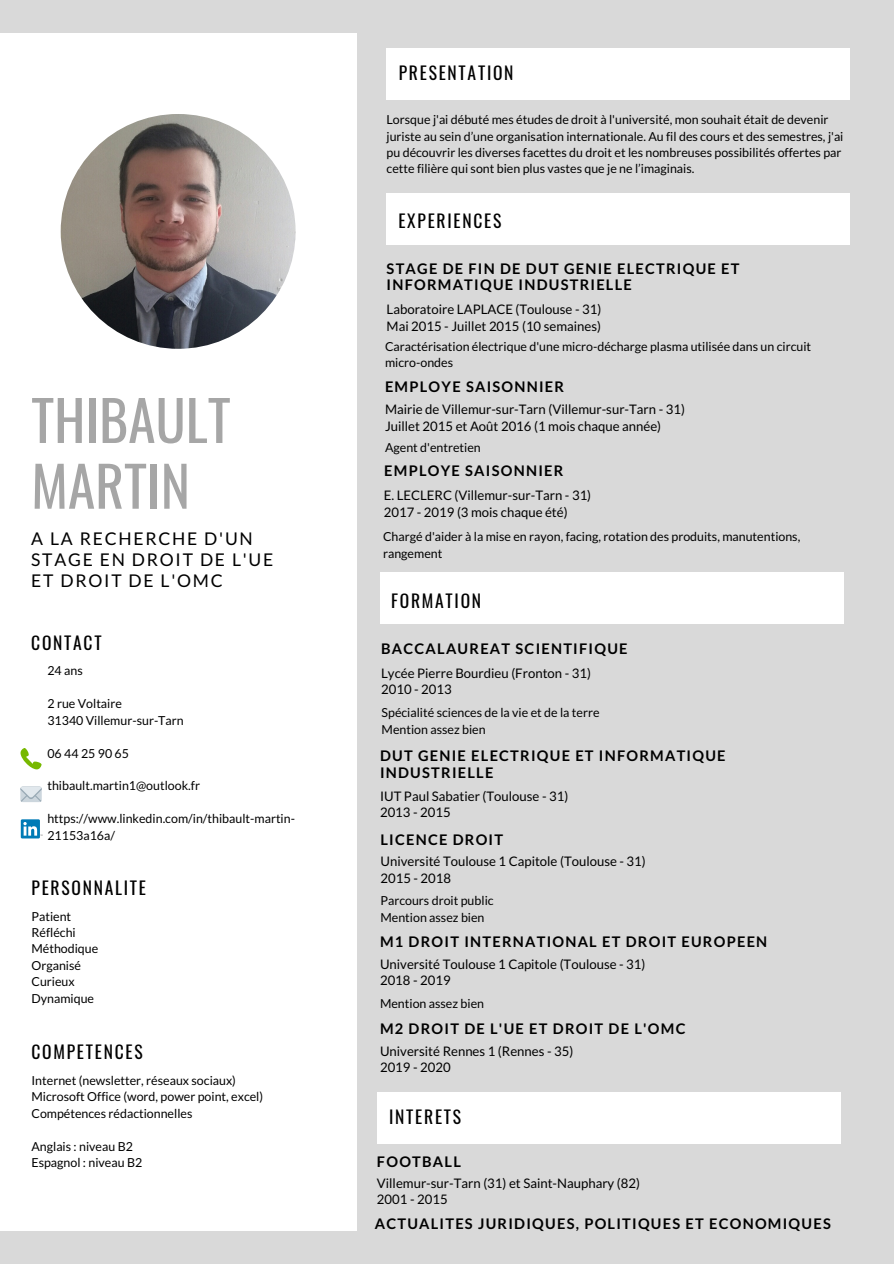
<style>
.page{position:relative;width:894px;height:1264px;background:#fff}
.page>*{position:absolute;margin:0;border:0;box-sizing:border-box;transform-origin:0 0}
.t1{font:55.5px/65.7px "Oswald";color:#a6a6a6}
.t2{font:17.55px "Oswald";letter-spacing:.1em;color:#000}
.t3{font:17.55px/20.9px "Lato";letter-spacing:.1em;color:#000}
.t4{font:700 14.55px/16.5px "Lato";letter-spacing:.085em;color:#000}
.t5{font:13.2px/16.5px "Lato";color:#000}
.t6{font:12.45px/16.5px "Lato";color:#000}
</style>
<div class="page">
<div style="left:0;top:0;width:893px;height:1263px;background:#d9d9d9"></div>
<div style="left:0;top:34px;width:356px;height:1196px;background:#fff"></div>
<div style="left:386px;top:48px;width:464px;height:52px;background:#fff"></div>
<img style="left:61px;top:114px;width:234px;height:235px;border-radius:50%">
<div style="left:380px;top:572px;width:462px;height:52px;background:#fff"></div>
<div style="left:377px;top:1091px;width:462px;height:52px;background:#fff"></div>
<div style="left:21px;top:819px;width:19px;height:19px;background:#007bb6"></div>
<svg style="left:23px;top:822px;width:19px;height:13px"></svg>
<div style="left:20px;top:786px;width:22px;height:16px;background:#ccd6dd;border-radius:2px"></div>
<svg style="left:20px;top:786px;width:22px;height:15px"></svg>
<svg style="left:20px;top:748px;width:22px;height:21px"></svg>
<div style="left:386px;top:193px;width:463px;height:52px;background:#fff"></div>
<h1 class="t1" style="left:31px;top:385px;width:201px">THIBAULT<br>MARTIN</h1>
<h2 class="t3" style="left:31px;top:528px;width:243px">A LA RECHERCHE D'UN<br>STAGE EN DROIT DE L'UE<br>ET DROIT DE L'OMC</h2>
<h2 class="t2" style="left:31px;top:629px;width:72px">CONTACT</h2>
<p class="t6" style="left:47px;top:662px;width:37px">24 ans</p>
<p class="t6" style="left:47px;top:695px;width:138px">2 rue Voltaire<br>31340 Villemur-sur-Tarn</p>
<p class="t6" style="left:47px;top:744px;width:83px">06 44 25 90 65</p>
<p class="t6" style="left:47px;top:777px;width:154px">thibault.martin1@outlook.fr</p>
<p class="t6" style="left:47px;top:810px;width:249px">https://www.linkedin.com/in/thibault-martin-<br>21153a16a/</p>
<h2 class="t2" style="left:31px;top:874px;width:116px">PERSONNALITE</h2>
<p class="t6" style="left:31px;top:907px;width:68px">Patient<br>Réfléchi<br>Méthodique<br>Organisé<br>Curieux<br>Dynamique</p>
<h2 class="t2" style="left:31px;top:1038px;width:113px">COMPETENCES</h2>
<p class="t6" style="left:31px;top:1071px;width:233px">Internet (newsletter, réseaux sociaux)<br>Microsoft Office (word, power point, excel)<br>Compétences rédactionnelles</p>
<p class="t6" style="left:31px;top:1137px;width:112px">Anglais : niveau B2<br>Espagnol : niveau B2</p>
<h2 class="t2" style="left:398px;top:59px;width:116px">PRESENTATION</h2>
<p class="t6" style="left:386px;top:111px;width:458px">Lorsque j'ai débuté mes études de droit à l'université, mon souhait était de devenir juriste au sein d’une organisation internationale. Au fil des cours et des semestres, j'ai pu découvrir les diverses facettes du droit et les nombreuses possibilités offertes par cette filière qui sont bien plus vastes que je ne l’imaginais.</p>
<h2 class="t2" style="left:398px;top:207px;width:104px">EXPERIENCES</h2>
<p class="t4" style="left:386px;top:260px;width:354px">STAGE DE FIN DE DUT GENIE ELECTRIQUE ET<br>INFORMATIQUE INDUSTRIELLE</p>
<p class="t5" style="left:386px;top:301px;width:216px">Laboratoire LAPLACE (Toulouse - 31)<br>Mai 2015 - Juillet 2015 (10 semaines)</p>
<p class="t6" style="left:385px;top:337px;width:427px">Caractérisation électrique d'une micro-décharge plasma utilisée dans un circuit micro-ondes</p>
<p class="t4" style="left:385px;top:377px;width:180px">EMPLOYE SAISONNIER</p>
<p class="t5" style="left:385px;top:401px;width:301px">Mairie de Villemur-sur-Tarn (Villemur-sur-Tarn - 31)<br>Juillet 2015 et Août 2016 (1 mois chaque année)</p>
<p class="t6" style="left:385px;top:439px;width:97px">Agent d'entretien</p>
<p class="t4" style="left:384px;top:462px;width:180px">EMPLOYE SAISONNIER</p>
<p class="t5" style="left:384px;top:487px;width:209px">E. LECLERC (Villemur-sur-Tarn - 31)<br>2017 - 2019 (3 mois chaque été)</p>
<p class="t6" style="left:383px;top:528px;width:418px">Chargé d'aider à la mise en rayon, facing, rotation des produits, manutentions, rangement</p>
<h2 class="t2" style="left:391px;top:587px;width:91px">FORMATION</h2>
<p class="t4" style="left:381px;top:640px;width:248px">BACCALAUREAT SCIENTIFIQUE</p>
<p class="t5" style="left:381px;top:664px;width:211px">Lycée Pierre Bourdieu (Fronton - 31)<br>2010 - 2013</p>
<p class="t6" style="left:381px;top:704px;width:219px">Spécialité sciences de la vie et de la terre<br>Mention assez bien</p>
<p class="t4" style="left:380px;top:747px;width:347px">DUT GENIE ELECTRIQUE ET INFORMATIQUE<br>INDUSTRIELLE</p>
<p class="t5" style="left:380px;top:787px;width:190px">IUT Paul Sabatier (Toulouse - 31)<br>2013 - 2015</p>
<p class="t4" style="left:380px;top:830px;width:124px">LICENCE DROIT</p>
<p class="t5" style="left:380px;top:853px;width:267px">Université Toulouse 1 Capitole (Toulouse - 31)<br>2015 - 2018</p>
<p class="t6" style="left:380px;top:892px;width:115px">Parcours droit public<br>Mention assez bien</p>
<p class="t4" style="left:380px;top:933px;width:388px">M1 DROIT INTERNATIONAL ET DROIT EUROPEEN</p>
<p class="t5" style="left:380px;top:955px;width:267px">Université Toulouse 1 Capitole (Toulouse - 31)<br>2018 - 2019</p>
<p class="t6" style="left:380px;top:994px;width:106px">Mention assez bien</p>
<p class="t4" style="left:380px;top:1019px;width:307px">M2 DROIT DE L'UE ET DROIT DE L'OMC</p>
<p class="t5" style="left:380px;top:1042px;width:195px">Université Rennes 1 (Rennes - 35)<br>2019 - 2020</p>
<h2 class="t2" style="left:389px;top:1102px;width:73px">INTERETS</h2>
<p class="t4" style="left:377px;top:1153px;width:85px">FOOTBALL</p>
<p class="t5" style="left:377px;top:1174px;width:264px">Villemur-sur-Tarn (31) et Saint-Nauphary (82)<br>2001 - 2015</p>
<p class="t4" style="left:374px;top:1215px;width:457px">ACTUALITES JURIDIQUES, POLITIQUES ET ECONOMIQUES</p>
</div>
